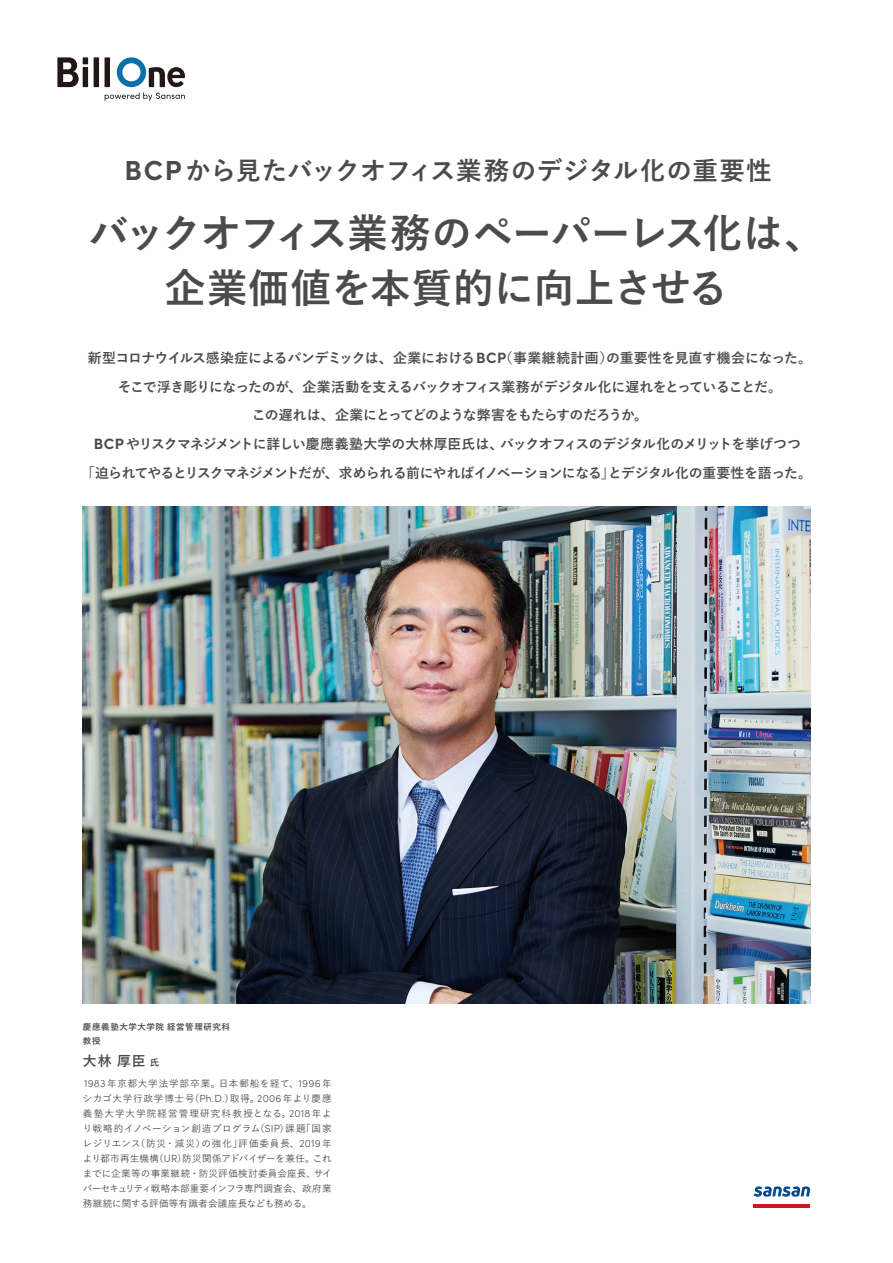
<style>
.page{position:relative;width:893px;height:1263px;background:#fff}
.page>*{position:absolute;margin:0;border:0;box-sizing:border-box;transform-origin:0 0}
.t1{font:700 40.35px/55.3px "Yu Go";letter-spacing:-.02em;color:#4d4a4a;text-align:center}
.t2{font:700 25.5px "Yu Go";letter-spacing:.01em;color:#4d4a4a}
.t3{font:700 13.8px/28.7px "Yu Go";letter-spacing:-.035em;color:#4d4a4a;text-align:center}
.t4{font:500 9.6px/14.9px "Yu Go";letter-spacing:.005em;color:#4c4b4b;text-align:justify}
.t5{font:700 8.55px/13.8px "Yu Go";letter-spacing:.07em;color:#4d4a4a}
.s1{font-family:"Sofia Pro";font-size:27.6px}
.s2{font-family:"Sofia Pro";font-size:14.85px}
.s3{font-size:9.6px}
.s4{font-family:"Sofia Pro";font-weight:300;font-size:10.35px}
</style>
<div class="page">
<svg style="left:105px;top:93px;width:80px;height:8px"></svg>
<div style="left:94px;top:57px;width:5px;height:30px;background:#231816"></div>
<div style="left:105px;top:57px;width:5px;height:30px;background:#231816"></div>
<svg style="left:57px;top:57px;width:31px;height:30px"></svg>
<svg style="left:117px;top:57px;width:68px;height:30px"></svg>
<hr style="left:754px;top:1204px;width:56px;height:4px;background:#ca181e">
<svg style="left:754px;top:1186px;width:56px;height:11px"></svg>
<img style="left:83px;top:506px;width:727px;height:497px">
<h2 class="t2" style="left:125px;top:156px;width:648px"><span class="s1">BCP</span>から見たバックオフィス業務のデジタル化の重要性</h2>
<h1 class="t1" style="left:88px;top:207px;width:738px">バックオフィス業務のペーパーレス化は、企業価値を本質的に向上させる</h1>
<p class="t3" style="left:81px;top:344px;width:732px">新型コロナウイルス感染症によるパンデミックは、企業における<span class="s2">BCP</span>（事業継続計画）の重要性を見直す機会になった。そこで浮き彫りになったのが、企業活動を支えるバックオフィス業務がデジタル化に遅れをとっていることだ。<br>この遅れは、企業にとってどのような弊害をもたらすのだろうか。<br><span class="s2">BCP</span> やリスクマネジメントに詳しい慶應義塾大学の大林厚臣氏は、バックオフィスのデジタル化のメリットを挙げつつ<br>「迫られてやるとリスクマネジメントだが、求められる前にやればイノベーションになる」とデジタル化の重要性を語った。</p>
<p class="t5" style="left:83px;top:1020px;width:149px">慶應義塾大学大学院経営管理研究科教授</p>
<p class="t3" style="left:83px;top:1047px;width:78px">大林厚臣<span class="s3">氏</span></p>
<p class="t4" style="left:83px;top:1075px;width:250px"><span class="s4">1983</span>年京都大学法学部卒業。日本郵船を経て、<span class="s4">1996</span>年シカゴ大学行政学博士号（<span class="s4">Ph.D.</span>）取得。<span class="s4">2006</span>年より慶應義塾大学大学院経営管理研究科教授となる。<span class="s4">2018</span>年より戦略的イノベーション創造プログラム（<span class="s4">SIP</span>）課題「国家レジリエンス（防災・減災）の強化」評価委員長、<span class="s4">2019</span>年より都市再生機構（<span class="s4">UR</span>）防災関係アドバイザーを兼任。これまでに企業等の事業継続・防災評価検討委員会座長、サイバーセキュリティ戦略本部重要インフラ専門調査会、政府業務継続に関する評価等有識者会議座長なども務める。</p>
</div>
